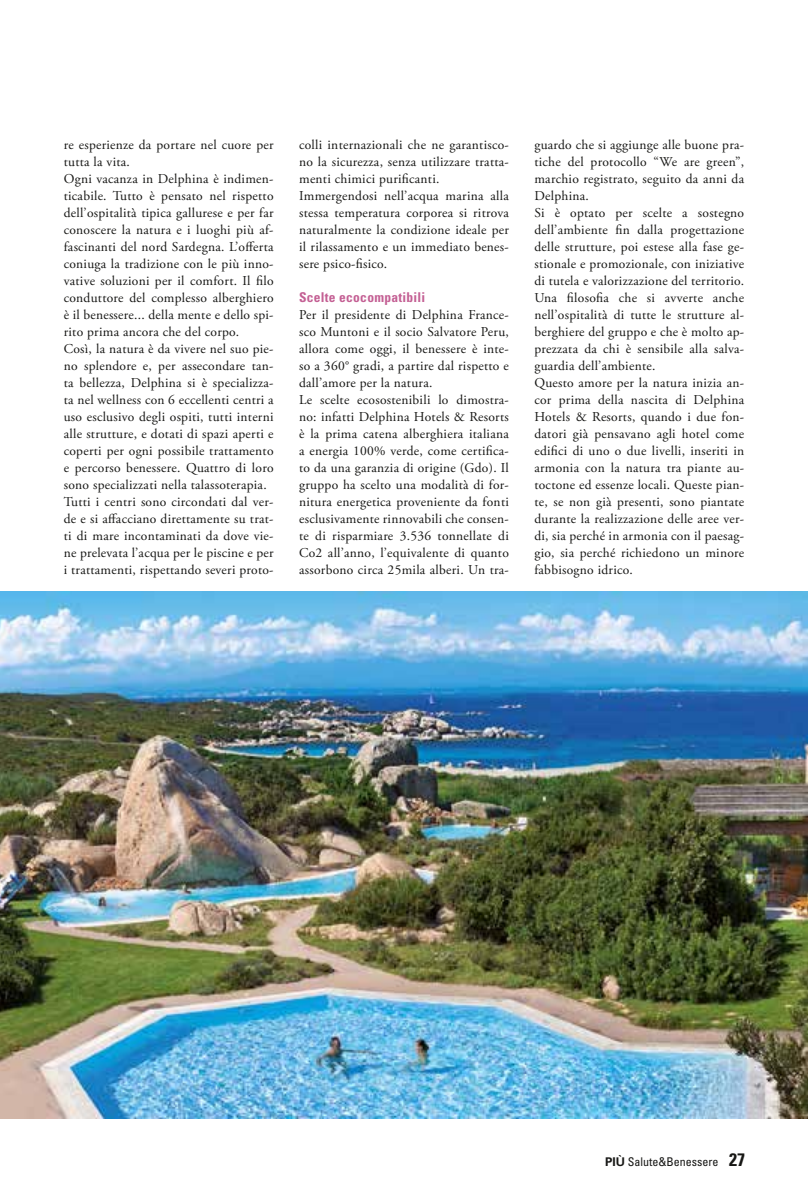
<style>
.page{position:relative;width:808px;height:1191px;background:#fff}
.page>*{position:absolute;margin:0;border:0;box-sizing:border-box;transform-origin:0 0}
.t1{font:13.5px/17px "Adobe Garamond Pro";letter-spacing:.02em;color:#171715}
.t2{font:700 condensed 13.5px "Univers LT Std";letter-spacing:.02em;color:#c46094}
.t3{font:condensed 12px "Univers LT Std";color:#171715}
.s1{font-weight:700;font-stretch:normal}
.s2{font-weight:700;font-size:18px}
</style>
<div class="page">
<img style="left:0;top:591px;width:808px;height:527px">
<p class="t1" style="left:64px;top:137px;width:211px">re esperienze da portare nel cuore per tutta la vita.<br>Ogni vacanza in Delphina è indimen&shy;ticabile. Tutto è pensato nel rispetto dell’ospitalità tipica gallurese e per far conoscere la natura e i luoghi più af&shy;fascinanti del nord Sardegna. L’offerta coniuga la tradizione con le più inno&shy;vative soluzioni per il comfort. Il filo conduttore del complesso alberghiero è il benessere... della mente e dello spi&shy;rito prima ancora che del corpo.<br>Così, la natura è da vivere nel suo pie&shy;no splendore e, per assecondare tan&shy;ta bellezza, Delphina si è specializza&shy;ta nel wellness con 6 eccellenti centri a uso esclusivo degli ospiti, tutti interni alle strutture, e dotati di spazi aperti e coperti per ogni possibile trattamento e percorso benessere. Quattro di loro sono specializzati nella talassoterapia.<br>Tutti i centri sono circondati dal ver&shy;de e si affacciano direttamente su trat&shy;ti di mare incontaminati da dove vie&shy;ne prelevata l’acqua per le piscine e per i trattamenti, rispettando severi proto-</p>
<p class="t1" style="left:299px;top:137px;width:211px">colli internazionali che ne garantisco&shy;no la sicurezza, senza utilizzare tratta&shy;menti chimici purificanti.<br>Immergendosi nell’acqua marina alla stessa temperatura corporea si ritrova naturalmente la condizione ideale per il rilassamento e un immediato benes&shy;sere psico-fisico.</p>
<p class="t2" style="left:299px;top:289px;width:128px">Scelte ecocompatibili</p>
<p class="t1" style="left:299px;top:307px;width:211px">Per il presidente di Delphina France&shy;sco Muntoni e il socio Salvatore Peru, allora come oggi, il benessere è inte&shy;so a 360° gradi, a partire dal rispetto e dall’amore per la natura.<br>Le scelte ecosostenibili lo dimostra&shy;no: infatti Delphina Hotels &amp; Resorts è la prima catena alberghiera italiana a energia 100% verde, come certifica&shy;to da una garanzia di origine (Gdo). Il gruppo ha scelto una modalità di for&shy;nitura energetica proveniente da fonti esclusivamente rinnovabili che consen&shy;te di risparmiare 3.536 tonnellate di Co2 all’anno, l’equivalente di quanto assorbono circa 25mila alberi. Un tra-</p>
<p class="t1" style="left:534px;top:137px;width:211px">guardo che si aggiunge alle buone pra&shy;tiche del protocollo “We are green”, marchio registrato, seguito da anni da Delphina.<br>Si è optato per scelte a sostegno dell’ambiente fin dalla progettazione delle strutture, poi estese alla fase ge&shy;stionale e promozionale, con iniziative di tutela e valorizzazione del territorio.<br>Una filosofia che si avverte anche nell’ospitalità di tutte le strutture al&shy;berghiere del gruppo e che è molto ap&shy;prezzata da chi è sensibile alla salva&shy;guardia dell’ambiente.<br>Questo amore per la natura inizia an&shy;cor prima della nascita di Delphina Hotels &amp; Resorts, quando i due fon&shy;datori già pensavano agli hotel come edifici di uno o due livelli, inseriti in armonia con la natura tra piante au&shy;toctone ed essenze locali. Queste pian&shy;te, se non già presenti, sono piantate durante la realizzazione delle aree ver&shy;di, sia perché in armonia con il paesag&shy;gio, sia perché richiedono un minore fabbisogno idrico.</p>
<p class="t3" style="left:605px;top:1154px;width:141px"><span class="s1">PIÙ</span> Salute&amp;Benessere <span class="s2">27</span></p>
</div>
